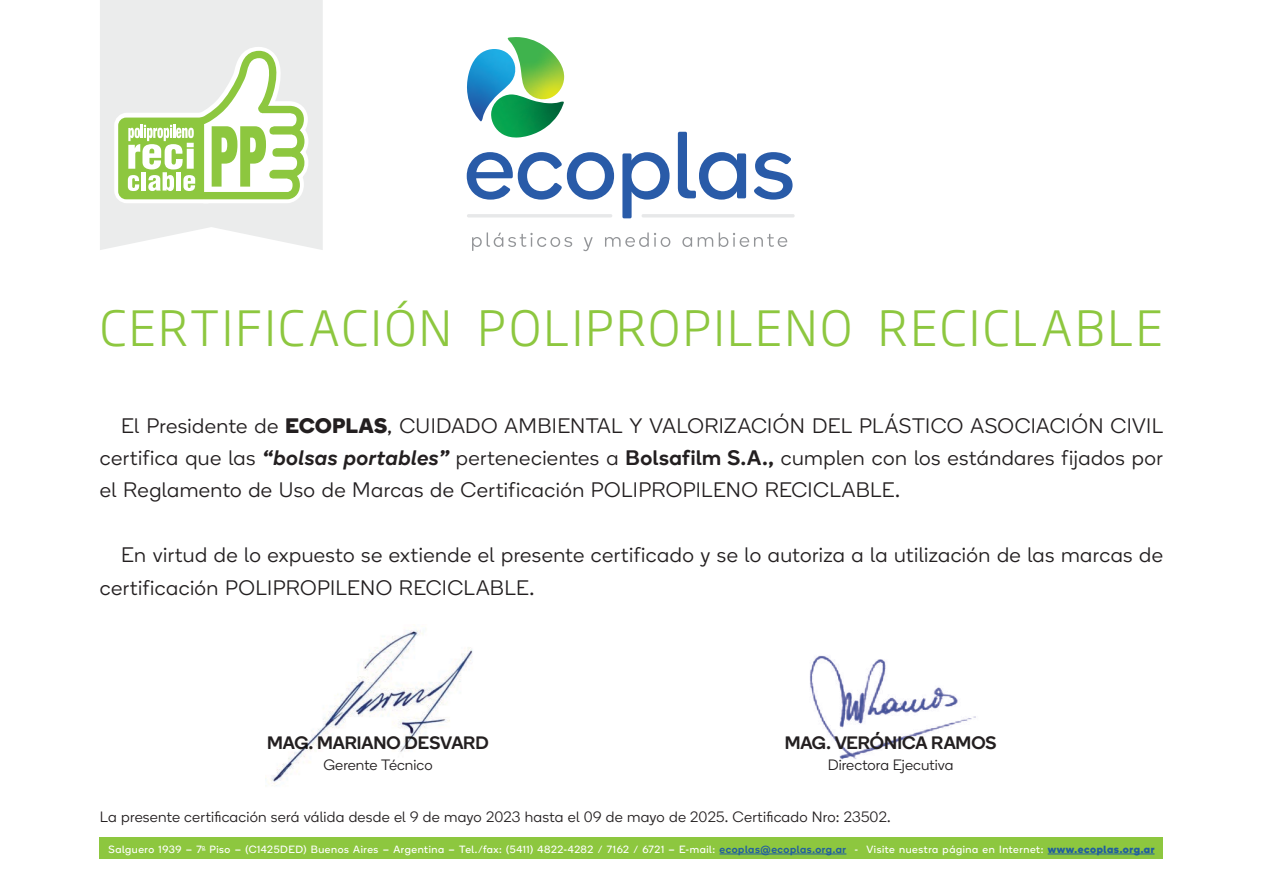
<style>
.page{position:relative;width:1263px;height:893px;background:#fff}
.page>*{position:absolute;margin:0;border:0;box-sizing:border-box;transform-origin:0 0}
.t1{font:300 48px "Soho Gothic Pro";letter-spacing:.05em;color:#8dc73f}
.t2{font:300 21px/32.4px "Boing";letter-spacing:.02em;color:#231f20;text-align:justify}
.t3{font:500 18px "Boing";letter-spacing:-.005em;color:#231f20}
.t4{font:300 15px "Boing";letter-spacing:.015em;color:#231f20}
.t5{font:10.5px "Boing";letter-spacing:.055em;color:#fff}
.s1{font-weight:700}
.s2{font-weight:500;font-style:italic}
.s3{font-weight:500}
.s4{font-weight:500;color:#215e9f}
.s5{font-weight:700;color:#215e9f}
</style>
<div class="page">
<img style="left:268px;top:630px;width:205px;height:156px">
<img style="left:810px;top:655px;width:166px;height:105px">
<svg style="left:100px;top:0;width:223px;height:250px;background:#edeeee"></svg>
<svg style="left:467px;top:152px;width:147px;height:48px"></svg>
<svg style="left:622px;top:152px;width:47px;height:66px"></svg>
<svg style="left:678px;top:132px;width:68px;height:68px"></svg>
<svg style="left:754px;top:152px;width:38px;height:48px"></svg>
<svg style="left:467px;top:37px;width:97px;height:101px"></svg>
<hr style="left:467px;top:214px;width:145px;height:3px;background:#e7e8e9;border-radius:2px">
<hr style="left:642px;top:214px;width:153px;height:3px;background:#e7e8e9;border-radius:2px">
<svg style="left:472px;top:232px;width:100px;height:19px"></svg>
<svg style="left:583px;top:237px;width:10px;height:14px"></svg>
<svg style="left:605px;top:232px;width:65px;height:15px"></svg>
<svg style="left:682px;top:237px;width:10px;height:10px"></svg>
<svg style="left:698px;top:237px;width:15px;height:10px"></svg>
<svg style="left:719px;top:232px;width:68px;height:15px"></svg>
<div style="left:100px;top:837px;width:1063px;height:22px;background:#8dc73f"></div>
<hr style="left:719px;top:854px;width:127px;height:1px;background:#215e9f">
<hr style="left:1048px;top:854px;width:106px;height:1px;background:#215e9f">
<svg style="left:109px;top:40px;width:204px;height:168px"></svg>
<h1 class="t1" style="left:100px;top:291px;width:1064px">CERTIFICACIÓN POLIPROPILENO RECICLABLE</h1>
<p class="t2" style="left:100px;top:409px;width:1064px;text-indent:21px">El Presidente de <span class="s1">ECOPLAS</span>, CUIDADO AMBIENTAL Y VALORIZACIÓN DEL PLÁSTICO ASOCIACIÓN CIVIL certifica que las <span class="s2">“bolsas portables”</span> pertenecientes a <span class="s3">Bolsafilm S.A.,</span> cumplen con los estándares fijados por el Reglamento de Uso de Marcas de Certificación POLIPROPILENO RECICLABLE.</p>
<p class="t2" style="left:100px;top:539px;width:1064px;text-indent:21px">En virtud de lo expuesto se extiende el presente certificado y se lo autoriza a la utilización de las marcas de certificación POLIPROPILENO RECICLABLE.</p>
<p class="t3" style="left:267px;top:731px;width:223px">MAG. MARIANO DESVARD</p>
<p class="t4" style="left:323px;top:756px;width:111px">Gerente Técnico</p>
<p class="t3" style="left:785px;top:731px;width:213px">MAG. VERÓNICA RAMOS</p>
<p class="t4" style="left:828px;top:756px;width:127px">Directora Ejecutiva</p>
<p class="t4" style="left:100px;top:807px;width:792px">La presente certificación será válida desde el 9 de mayo 2023 hasta el 09 de mayo de 2025. Certificado Nro: 23502.</p>
<p class="t5" style="left:108px;top:842px;width:1047px">Salguero 1939 – 7<sup>o</sup> Piso – (C1425DED) Buenos Aires – Argentina – Tel./fax: (5411) 4822-4282 / 7162 / 6721 – E-mail: <span class="s4">ecoplas@ecoplas.org.ar</span> - Visite nuestra página en Internet: <span class="s5">www.ecoplas.org.ar</span></p>
</div>
